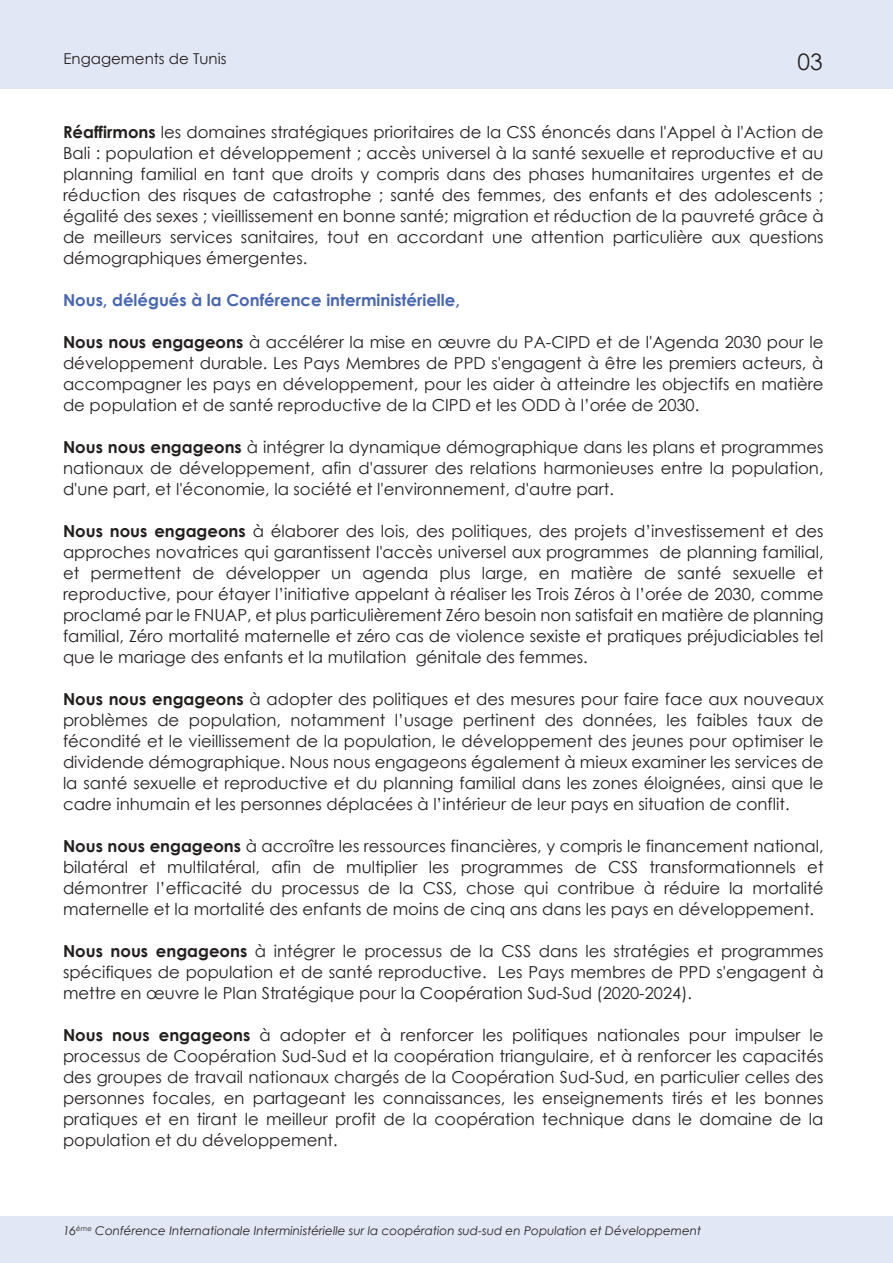
<style>
.page{position:relative;width:893px;height:1263px;background:#fff}
.page>*{position:absolute;margin:0;border:0;box-sizing:border-box;transform-origin:0 0}
.t1{font:22.8px "Century Gothic";color:#241f1f}
.t2{font:16.5px/21px "Century Gothic";color:#241f1f;text-align:justify}
.t3{font:700 16.5px "Century Gothic";color:#4866b1}
.t4{font:15px "Century Gothic";color:#241f1f}
.t5{font:italic 12px "Century Gothic";color:#241f1f}
.s1{font-weight:700}
</style>
<div class="page">
<div style="left:0;top:0;width:893px;height:89px;background:#e1e7f5"></div>
<div style="left:0;top:1216px;width:893px;height:47px;background:#e1e7f5"></div>
<p class="t4" style="left:64px;top:48px;width:165px">Engagements de Tunis</p>
<h1 class="t1" style="left:798px;top:46px;width:27px">03</h1>
<p class="t2" style="left:63px;top:121px;width:762px"><span class="s1">Réaffirmons</span> les domaines stratégiques prioritaires de la CSS énoncés dans l'Appel à l'Action de Bali : population et développement ; accès universel à la santé sexuelle et reproductive et au planning familial en tant que droits y compris dans des phases humanitaires urgentes et de réduction des risques de catastrophe ; santé des femmes, des enfants et des adolescents ; égalité des sexes ; vieillissement en bonne santé; migration et réduction de la pauvreté grâce à de meilleurs services sanitaires, tout en accordant une attention particulière aux questions démographiques émergentes.</p>
<p class="t3" style="left:63px;top:287px;width:398px">Nous, délégués à la Conférence interministérielle,</p>
<p class="t2" style="left:63px;top:331px;width:762px"><span class="s1">Nous nous engageons</span> à accélérer la mise en œuvre du PA-CIPD et de l'Agenda 2030 pour le développement durable. Les Pays Membres de PPD s'engagent à être les premiers acteurs, à accompagner les pays en développement, pour les aider à atteindre les objectifs en matière de population et de santé reproductive de la CIPD et les ODD à l’orée de 2030.</p>
<p class="t2" style="left:63px;top:436px;width:762px"><span class="s1">Nous nous engageons</span> à intégrer la dynamique démographique dans les plans et programmes nationaux de développement, afin d'assurer des relations harmonieuses entre la population, d'une part, et l'économie, la société et l'environnement, d'autre part.</p>
<p class="t2" style="left:63px;top:520px;width:762px"><span class="s1">Nous nous engageons</span> à élaborer des lois, des politiques, des projets d’investissement et des approches novatrices qui garantissent l'accès universel aux programmes de planning familial, et permettent de développer un agenda plus large, en matière de santé sexuelle et reproductive, pour étayer l’initiative appelant à réaliser les Trois Zéros à l’orée de 2030, comme proclamé par le FNUAP, et plus particulièrement Zéro besoin non satisfait en matière de planning familial, Zéro mortalité maternelle et zéro cas de violence sexiste et pratiques préjudiciables tel que le mariage des enfants et la mutilation génitale des femmes.</p>
<p class="t2" style="left:63px;top:688px;width:762px"><span class="s1">Nous nous engageons</span> à adopter des politiques et des mesures pour faire face aux nouveaux problèmes de population, notamment l’usage pertinent des données, les faibles taux de fécondité et le vieillissement de la population, le développement des jeunes pour optimiser le dividende démographique. Nous nous engageons également à mieux examiner les services de la santé sexuelle et reproductive et du planning familial dans les zones éloignées, ainsi que le cadre inhumain et les personnes déplacées à l’intérieur de leur pays en situation de conflit.</p>
<p class="t2" style="left:63px;top:835px;width:762px"><span class="s1">Nous nous engageons</span> à accroître les ressources financières, y compris le financement national, bilatéral et multilatéral, afin de multiplier les programmes de CSS transformationnels et démontrer l’efficacité du processus de la CSS, chose qui contribue à réduire la mortalité maternelle et la mortalité des enfants de moins de cinq ans dans les pays en développement.</p>
<p class="t2" style="left:63px;top:940px;width:762px"><span class="s1">Nous nous engageons</span> à intégrer le processus de la CSS dans les stratégies et programmes spécifiques de population et de santé reproductive. Les Pays membres de PPD s'engagent à mettre en œuvre le Plan Stratégique pour la Coopération Sud-Sud (2020-2024).</p>
<p class="t2" style="left:63px;top:1024px;width:762px"><span class="s1">Nous nous engageons</span> à adopter et à renforcer les politiques nationales pour impulser le processus de Coopération Sud-Sud et la coopération triangulaire, et à renforcer les capacités des groupes de travail nationaux chargés de la Coopération Sud-Sud, en particulier celles des personnes focales, en partageant les connaissances, les enseignements tirés et les bonnes pratiques et en tirant le meilleur profit de la coopération technique dans le domaine de la population et du développement.</p>
<p class="t5" style="left:63px;top:1222px;width:640px">16<sup>ème</sup> Conférence Internationale Interministérielle sur la coopération sud-sud en Population et Développement</p>
</div>
